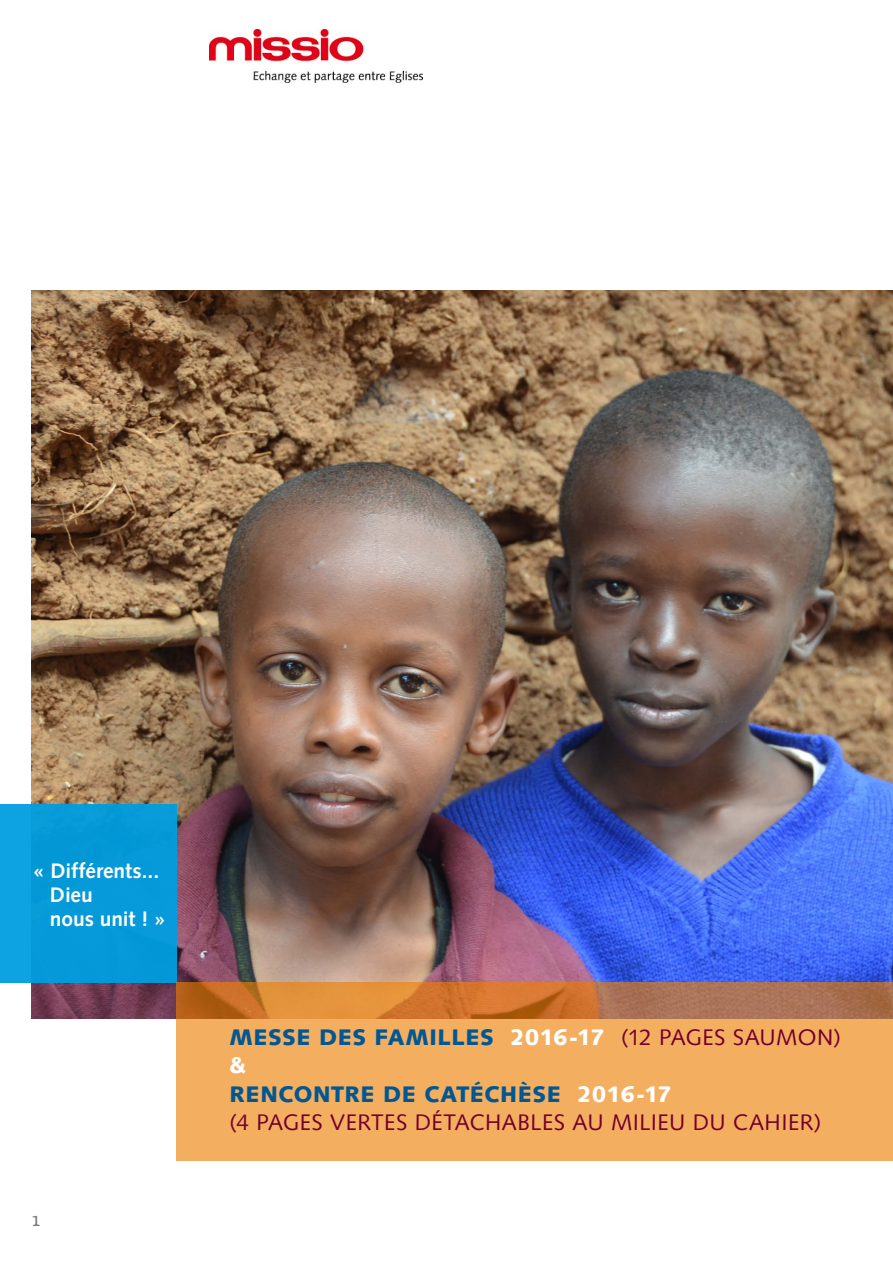
<style>
.page{position:relative;width:893px;height:1263px;background:#fff}
.page>*{position:absolute;margin:0;border:0;box-sizing:border-box;transform-origin:0 0}
.t1{font:22.5px/28.5px "Syntax LT Std";letter-spacing:.02em;color:#71002d}
.t2{font:700 21px/24px "Syntax LT Std";letter-spacing:-.005em;color:#fff}
.t3{font:18px "Fedra Serif A Std";color:#7b7c7e}
.s1{font-weight:900;color:#005794}
.s2{font-weight:900;color:#fff}
</style>
<div class="page">
<img style="left:210px;top:29px;width:212px;height:54px">
<img style="left:32px;top:291px;width:861px;height:727px">
<div style="left:0;top:804px;width:176px;height:178px;background:#079ad9"></div>
<svg style="left:176px;top:982px;width:717px;height:179px;fill:#f4ae5f"></svg>
<p class="t2" style="left:50px;top:859px;width:117px;text-indent:-17px">« Différents...<br>Dieu<br>nous unit ! »</p>
<p class="t3" style="left:32px;top:1208px;width:10px">1</p>
<p class="t1" style="left:230px;top:1023px;width:613px"><span class="s1">MESSE DES FAMILLES</span> <span class="s2">2016-17</span> (12 PAGES SAUMON) <span class="s2">&amp;<br></span><span class="s1">RENCONTRE DE CATÉCHÈSE</span> <span class="s2">2016-17<br></span>(4 PAGES VERTES DÉTACHABLES AU MILIEU DU CAHIER)</p>
</div>
